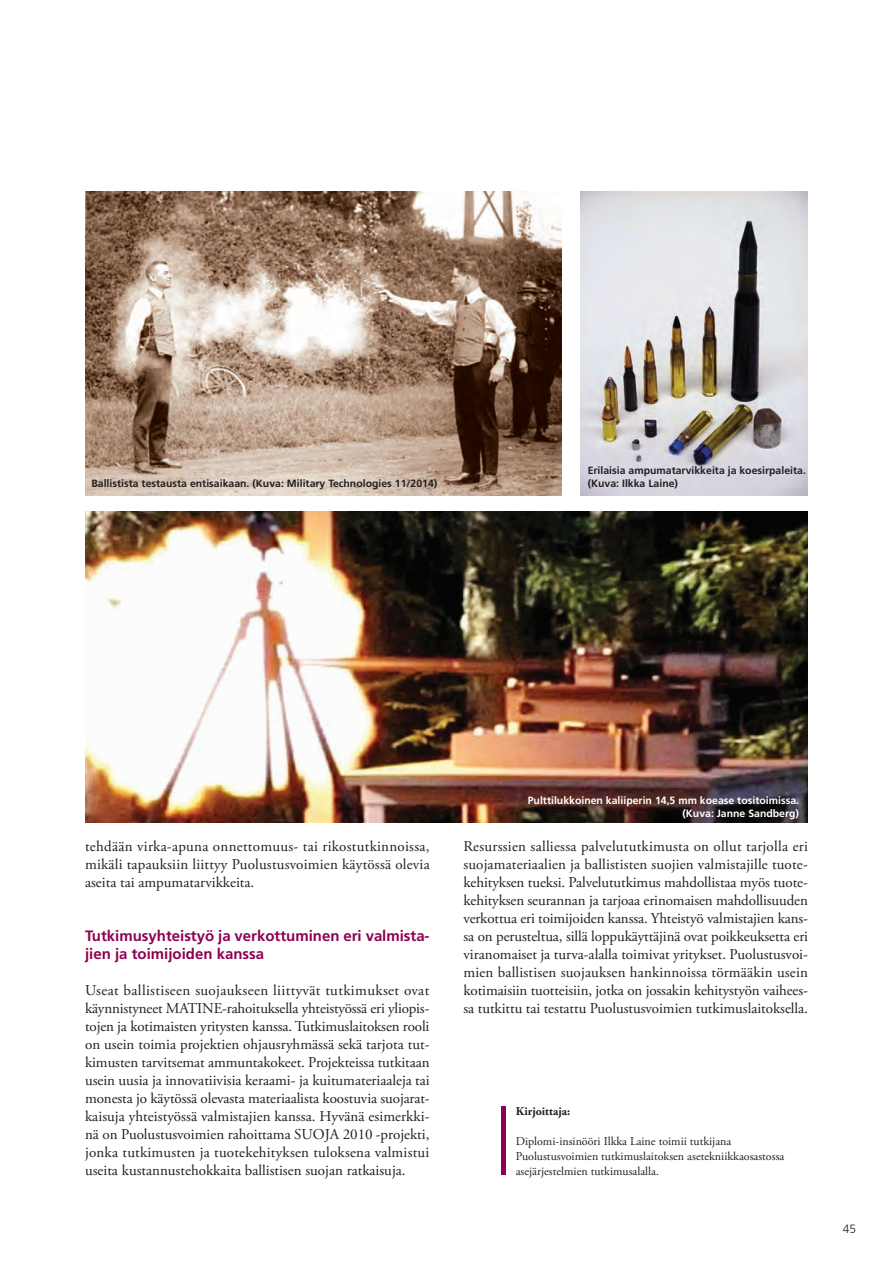
<style>
.page{position:relative;width:893px;height:1263px;background:#fff}
.page>*{position:absolute;margin:0;border:0;box-sizing:border-box;transform-origin:0 0}
.t1{font:15px/18px "Adobe Garamond Pro";color:#231f20;text-align:justify}
.t2{font:700 15px/18px "Frutiger LT";color:#8e0052}
.t3{font:12px/15px "Adobe Garamond Pro";color:#231f20}
.t4{font:700 12px "Adobe Garamond Pro";color:#231f20}
.t5{font:300 12px "Frutiger LT";color:#231f20}
.t6{font:700 10.5px "Frutiger LT";color:#231f20}
.t7{font:700 10.5px "Frutiger LT";color:#fff}
</style>
<div class="page">
<div style="left:501px;top:1106px;width:5px;height:69px;background:#8e0052"></div>
<img style="left:85px;top:191px;width:476px;height:304px">
<img style="left:580px;top:191px;width:228px;height:304px">
<img style="left:85px;top:512px;width:723px;height:310px">
<p class="t6" style="left:588px;top:464px;width:220px">Erilaisia ampumatarvikkeita ja koesirpaleita.</p>
<p class="t6" style="left:91px;top:477px;width:348px">Ballistista testausta entisaikaan. (Kuva: Military Technologies 11/2014)</p>
<p class="t6" style="left:588px;top:477px;width:92px">(Kuva: Ilkka Laine)</p>
<p class="t1" style="left:85px;top:837px;width:346px">tehdään virka-apuna onnettomuus- tai rikostutkinnoissa, mikäli tapauksiin liittyy Puolustusvoimien käytössä olevia aseita tai ampumatarvikkeita.</p>
<p class="t2" style="left:85px;top:927px;width:346px">Tutkimusyhteistyö ja verkottuminen eri valmista&shy;jien ja toimijoiden kanssa</p>
<p class="t1" style="left:85px;top:981px;width:346px">Useat ballistiseen suojaukseen liittyvät tutkimukset ovat käynnistyneet MATINE-rahoituksella yhteistyössä eri yliopis&shy;tojen ja kotimaisten yritysten kanssa. Tutkimuslaitoksen rooli on usein toimia projektien ohjausryhmässä sekä tarjota tut&shy;kimusten tarvitsemat ammuntakokeet. Projekteissa tutkitaan usein uusia ja innovatiivisia keraami- ja kuitumateriaaleja tai monesta jo käytössä olevasta materiaalista koostuvia suojarat&shy;kaisuja yhteistyössä valmistajien kanssa. Hyvänä esimerkki&shy;nä on Puolustusvoimien rahoittama SUOJA 2010 -projekti, jonka tutkimusten ja tuotekehityksen tuloksena valmistui useita kustannustehokkaita ballistisen suojan ratkaisuja.</p>
<p class="t7" style="left:528px;top:794px;width:273px">Pulttilukkoinen kaliiperin 14,5 mm koease tositoimissa.</p>
<p class="t7" style="left:682px;top:807px;width:118px">(Kuva: Janne Sandberg)</p>
<p class="t1" style="left:463px;top:837px;width:346px">Resurssien salliessa palvelututkimusta on ollut tarjolla eri suojamateriaalien ja ballististen suojien valmistajille tuote&shy;kehityksen tueksi. Palvelututkimus mahdollistaa myös tuote&shy;kehityksen seurannan ja tarjoaa erinomaisen mahdollisuuden verkottua eri toimijoiden kanssa. Yhteistyö valmistajien kans&shy;sa on perusteltua, sillä loppukäyttäjinä ovat poikkeuksetta eri viranomaiset ja turva-alalla toimivat yritykset. Puolustusvoi&shy;mien ballistisen suojauksen hankinnoissa törmääkin usein kotimaisiin tuotteisiin, jotka on jossakin kehitystyön vaihees&shy;sa tutkittu tai testattu Puolustusvoimien tutkimuslaitoksella.</p>
<p class="t4" style="left:516px;top:1104px;width:56px">Kirjoittaja:</p>
<p class="t3" style="left:516px;top:1134px;width:270px">Diplomi-insinööri Ilkka Laine toimii tutkijana<br>Puolustusvoimien tutkimuslaitoksen asetekniikkaosastossa asejärjestelmien tutkimusalalla.</p>
<p class="t5" style="left:843px;top:1222px;width:15px">45</p>
</div>
